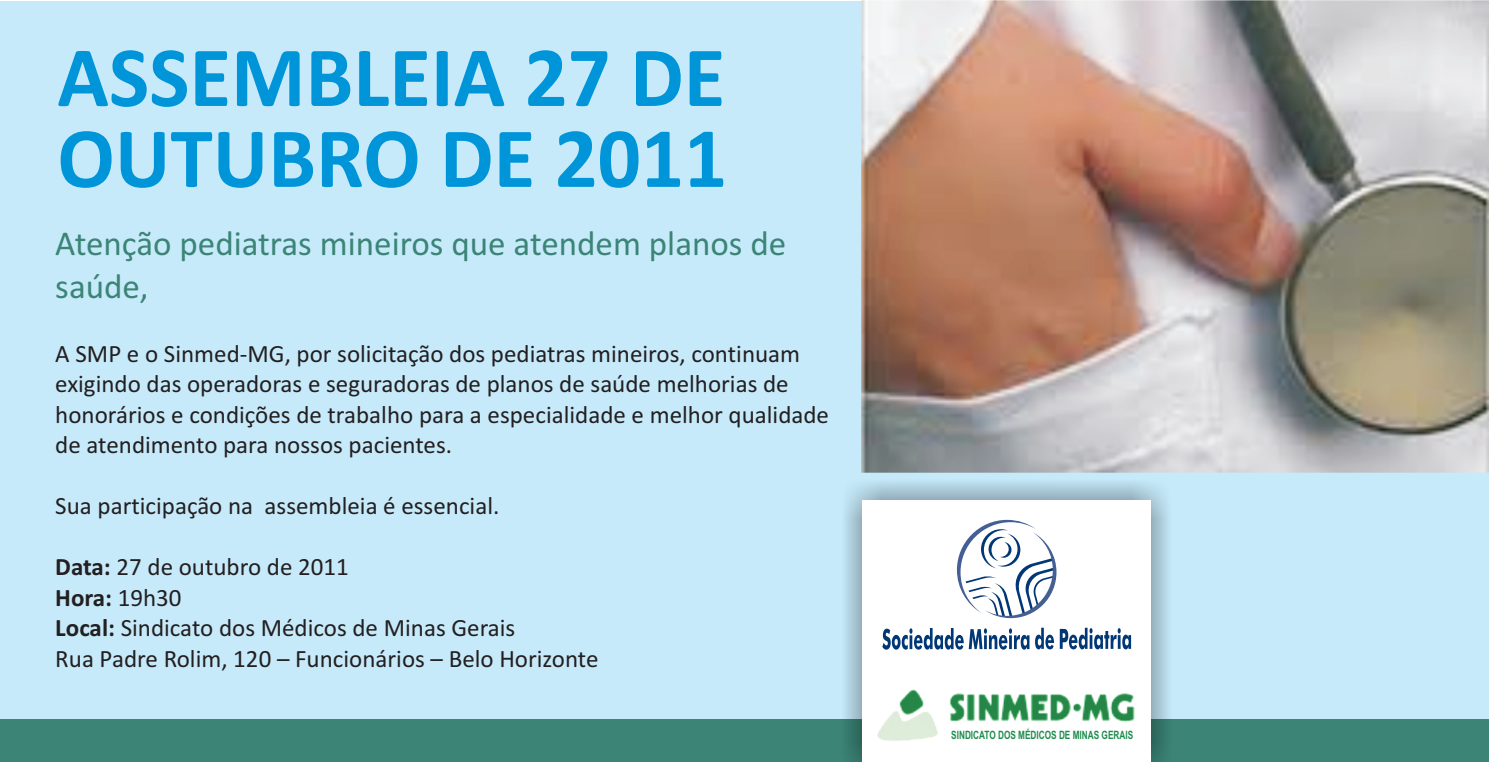
<style>
.page{position:relative;width:1489px;height:762px;background:#fff}
.page>*{position:absolute;margin:0;border:0;box-sizing:border-box;transform-origin:0 0}
.t1{font:700 86.5px/81px "Calibri";color:#0095d9}
.t2{font:35px/42.8px "Calibri";color:#3b8476}
.t3{font:25px/30.5px "Calibri";color:#231f20}
.t4{font:700 11.5px "Arial";color:#1f8c4e;scale:.72 1}
.s1{font-weight:700}
</style>
<div class="page">
<div style="left:0;top:692px;width:1488px;height:70px;background:#3b8476"></div>
<div style="left:0;top:1px;width:1488px;height:718px;background:#c6eafa"></div>
<img style="left:861px;top:1px;width:627px;height:472px">
<img style="left:845px;top:482px;width:323px;height:280px">
<div style="left:862px;top:500px;width:288px;height:262px;background:#fff"></div>
<img style="left:877px;top:689px;width:258px;height:52px">
<svg style="left:882px;top:627px;width:248px;height:22px"></svg>
<svg style="left:956px;top:520px;width:100px;height:98px"></svg>
<h1 class="t1" style="left:57px;top:44px;width:671px">ASSEMBLEIA 27 DE<br>OUTUBRO DE 2011</h1>
<h2 class="t2" style="left:55px;top:225px;width:732px">Atenção pediatras mineiros que atendem planos de saúde,</h2>
<p class="t3" style="left:55px;top:340px;width:775px">A SMP e o Sinmed-MG, por solicitação dos pediatras mineiros, continuam exigindo das operadoras e seguradoras de planos de saúde melhorias de honorários e condições de trabalho para a especialidade e melhor qualidade de atendimento para nossos pacientes.</p>
<p class="t3" style="left:55px;top:492px;width:445px">Sua participação na assembleia é essencial.</p>
<p class="t3" style="left:55px;top:554px;width:544px"><span class="s1">Data:</span> 27 de outubro de 2011<br><span class="s1">Hora:</span> 19h30<br><span class="s1">Local:</span> Sindicato dos Médicos de Minas Gerais<br>Rua Padre Rolim, 120 – Funcionários – Belo Horizonte</p>
<p class="t4" style="left:951px;top:730px;width:254px">SINDICATO DOS MÉDICOS DE MINAS GERAIS</p>
</div>
